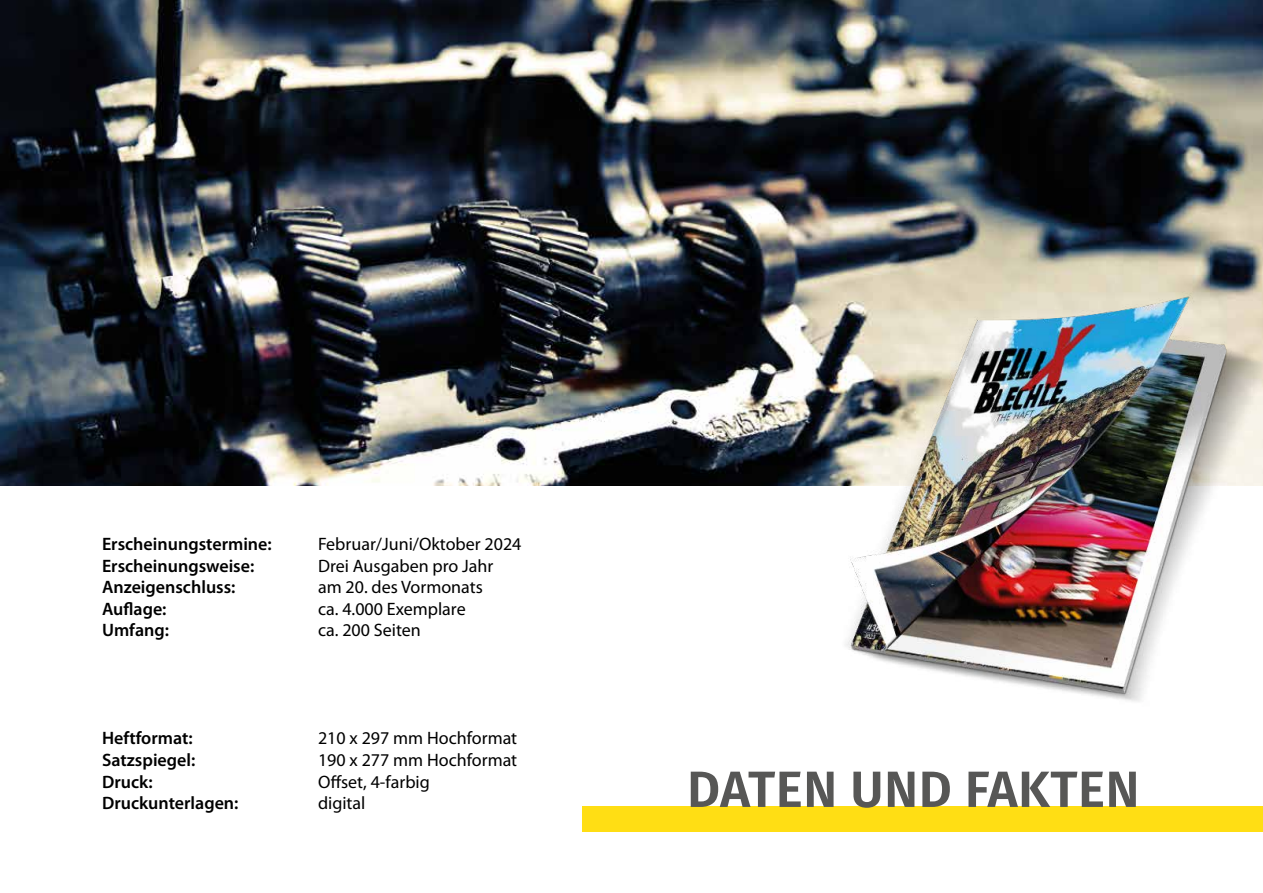
<style>
.page{position:relative;width:1263px;height:893px;background:#fff}
.page>*{position:absolute;margin:0;border:0;box-sizing:border-box;transform-origin:0 0}
.t1{font:600 51px "Fira Sans";letter-spacing:.01em;color:#575756}
.t2{font:18px "Myriad Pro";color:#000}
.t3{font:600 18px "Myriad Pro";color:#000}
</style>
<div class="page">
<img style="left:0;top:0;width:1263px;height:485px">
<div style="left:583px;top:806px;width:680px;height:26px;background:#ffde14"></div>
<img style="left:812px;top:287px;width:451px;height:415px">
<p class="t3" style="left:102px;top:534px;width:171px">Erscheinungstermine:</p>
<p class="t2" style="left:318px;top:533px;width:205px">Februar/Juni/Oktober 2024</p>
<p class="t3" style="left:102px;top:556px;width:154px">Erscheinungsweise:</p>
<p class="t2" style="left:318px;top:554px;width:177px">Drei Ausgaben pro Jahr</p>
<p class="t3" style="left:102px;top:577px;width:135px">Anzeigenschluss:</p>
<p class="t2" style="left:318px;top:576px;width:166px">am 20. des Vormonats</p>
<p class="t3" style="left:102px;top:599px;width:66px">Auflage:</p>
<p class="t2" style="left:318px;top:598px;width:149px">ca. 4.000 Exemplare</p>
<p class="t3" style="left:102px;top:620px;width:68px">Umfang:</p>
<p class="t2" style="left:318px;top:619px;width:104px">ca. 200 Seiten</p>
<p class="t3" style="left:102px;top:728px;width:92px">Heftformat:</p>
<p class="t2" style="left:318px;top:727px;width:201px">210 x 297 mm Hochformat</p>
<p class="t3" style="left:102px;top:750px;width:95px">Satzspiegel:</p>
<p class="t2" style="left:318px;top:749px;width:201px">190 x 277 mm Hochformat</p>
<p class="t3" style="left:102px;top:772px;width:52px">Druck:</p>
<p class="t2" style="left:318px;top:770px;width:113px">Offset, 4-farbig</p>
<p class="t3" style="left:102px;top:793px;width:138px">Druckunterlagen:</p>
<p class="t2" style="left:318px;top:792px;width:49px">digital</p>
<h1 class="t1" style="left:687px;top:747px;width:454px">DATEN UND FAKTEN</h1>
</div>
